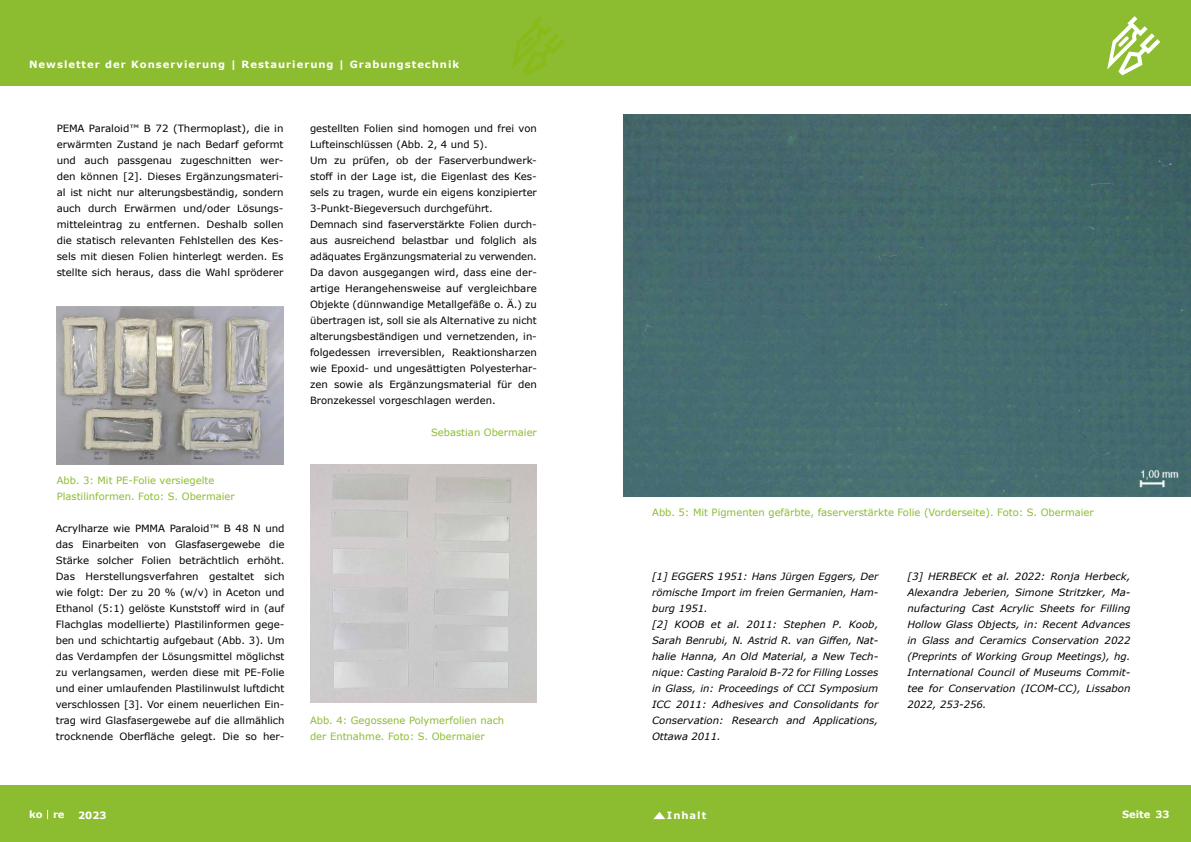
<style>
.page{position:relative;width:1191px;height:842px;background:#fff}
.page>*{position:absolute;margin:0;border:0;box-sizing:border-box;transform-origin:0 0}
.t1{font:10px/16px "Verdana";color:#000;text-align:justify}
.t2{font:italic 10px/16px "Verdana";color:#000}
.t3{font:10px/16px "Verdana";color:#8cbc30}
.t4{font:700 10px "Verdana";letter-spacing:.1em;color:#fff}
</style>
<div class="page">
<div style="left:0;top:0;width:595px;height:85px;background:#8cbc30"></div>
<div style="left:0;top:785px;width:595px;height:57px;background:#8cbc30"></div>
<svg style="left:512px;top:16px;width:52px;height:59px"></svg>
<div style="left:595px;top:0;width:596px;height:85px;background:#8cbc30"></div>
<div style="left:595px;top:785px;width:596px;height:57px;background:#8cbc30"></div>
<svg style="left:1107px;top:16px;width:53px;height:59px"></svg>
<svg style="left:653px;top:812px;width:12px;height:7px"></svg>
<img style="left:310px;top:464px;width:227px;height:239px">
<img style="left:624px;top:114px;width:567px;height:383px">
<img style="left:57px;top:307px;width:226px;height:157px">
<p class="t4" style="left:29px;top:57px;width:431px">Newsletter der Konservierung | Restaurierung | Grabungstechnik</p>
<p class="t1" style="left:57px;top:120px;width:228px">PEMA Paraloid™ B 72 (Thermoplast), die in erwärmten Zustand je nach Bedarf geformt und auch passgenau zugeschnitten wer&shy;den können [2]. Dieses Ergänzungsmateri&shy;al ist nicht nur alterungsbeständig, sondern auch durch Erwärmen und/oder Lösungs&shy;mitteleintrag zu entfernen. Deshalb sollen die statisch relevanten Fehlstellen des Kes&shy;sels mit diesen Folien hinterlegt werden. Es stellte sich heraus, dass die Wahl spröderer</p>
<p class="t3" style="left:57px;top:472px;width:180px">Abb. 3: Mit PE-Folie versiegelte<br>Plastilinformen. Foto: S. Obermaier</p>
<p class="t1" style="left:56px;top:520px;width:230px">Acrylharze wie PMMA Paraloid™ B 48 N und das Einarbeiten von Glasfasergewebe die Stärke solcher Folien beträchtlich erhöht.<br>Das Herstellungsverfahren gestaltet sich wie folgt: Der zu 20 % (w/v) in Aceton und Ethanol (5:1) gelöste Kunststoff wird in (auf Flachglas modellierte) Plastilinformen gege&shy;ben und schichtartig aufgebaut (Abb. 3). Um das Verdampfen der Lösungsmittel möglichst zu verlangsamen, werden diese mit PE-Folie und einer umlaufenden Plastilinwulst luftdicht verschlossen [3]. Vor einem neuerlichen Ein&shy;trag wird Glasfasergewebe auf die allmählich trocknende Oberfläche gelegt. Die so her-</p>
<p class="t1" style="left:310px;top:120px;width:228px;text-align:left">gestellten Folien sind homogen und frei von Lufteinschlüssen (Abb. 2, 4 und 5).<br>Um zu prüfen, ob der Faserverbundwerk&shy;stoff in der Lage ist, die Eigenlast des Kes&shy;sels zu tragen, wurde ein eigens konzipierter 3-Punkt-Biegeversuch durchgeführt.<br>Demnach sind faserverstärkte Folien durch&shy;aus ausreichend belastbar und folglich als adäquates Ergänzungsmaterial zu verwenden.<br>Da davon ausgegangen wird, dass eine der&shy;artige Herangehensweise auf vergleichbare Objekte (dünnwandige Metallgefäße o. Ä.) zu übertragen ist, soll sie als Alternative zu nicht alterungsbeständigen und vernetzenden, in&shy;folgedessen irreversiblen, Reaktionsharzen wie Epoxid- und ungesättigten Polyesterhar&shy;zen sowie als Ergänzungsmaterial für den Bronzekessel vorgeschlagen werden.</p>
<p class="t3" style="left:431px;top:424px;width:107px">Sebastian Obermaier</p>
<p class="t3" style="left:310px;top:712px;width:196px">Abb. 4: Gegossene Polymerfolien nach der Entnahme. Foto: S. Obermaier</p>
<p class="t3" style="left:652px;top:504px;width:443px">Abb. 5: Mit Pigmenten gefärbte, faserverstärkte Folie (Vorderseite). Foto: S. Obermaier</p>
<p class="t2" style="left:652px;top:568px;width:228px">[1] EGGERS 1951: Hans Jürgen Eggers, Der römische Import im freien Germanien, Ham&shy;burg 1951.<br>[2] KOOB et al. 2011: Stephen P. Koob, Sarah Benrubi, N. Astrid R. van Giffen, Nat&shy;halie Hanna, An Old Material, a New Tech&shy;nique: Casting Paraloid B-72 for Filling Losses in Glass, in: Proceedings of CCI Symposium ICC 2011: Adhesives and Consolidants for Conservation: Research and Applications, Ottawa 2011.</p>
<p class="t2" style="left:907px;top:568px;width:225px;text-align:justify">[3] HERBECK et al. 2022: Ronja Herbeck, Alexandra Jeberien, Simone Stritzker, Ma&shy;nufacturing Cast Acrylic Sheets for Filling Hollow Glass Objects, in: Recent Advances in Glass and Ceramics Conservation 2022 (Preprints of Working Group Meetings), hg.<br>International Council of Museums Commit&shy;tee for Conservation (ICOM-CC), Lissabon 2022, 253-256.</p>
<p class="t4" style="left:29px;top:807px;width:37px">ko re</p>
<p class="t4" style="left:78px;top:808px;width:30px">2023</p>
<p class="t4" style="left:667px;top:808px;width:41px">Inhalt</p>
<p class="t4" style="left:1122px;top:807px;width:49px">Seite 33</p>
</div>
